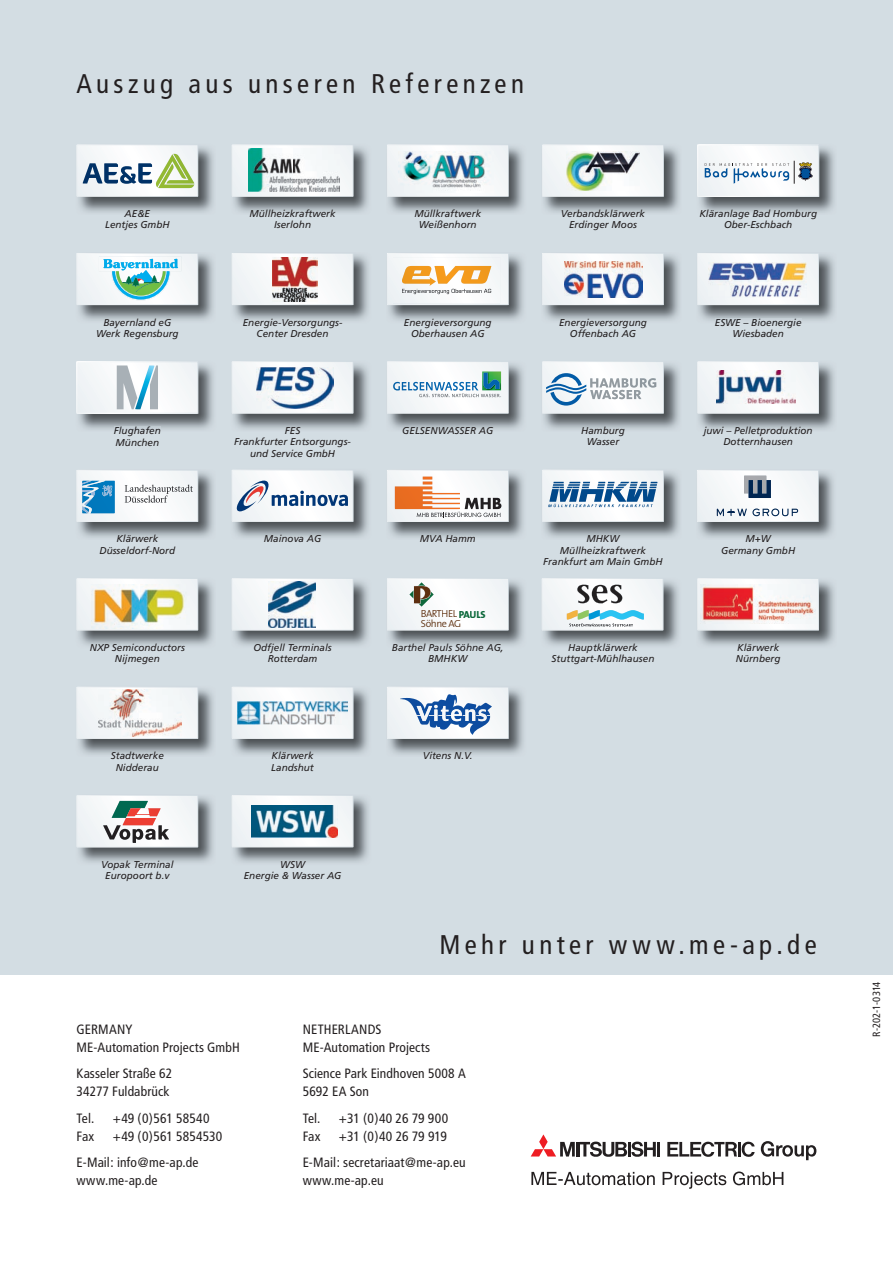
<style>
.page{position:relative;width:893px;height:1263px;background:#fff}
.page>*{position:absolute;margin:0;border:0;box-sizing:border-box;transform-origin:0 0}
.t1{font:condensed 27px "Frutiger";letter-spacing:.16em;color:#231f20}
.t2{font:condensed 13.5px/18px "Frutiger";letter-spacing:.01em;color:#231f20}
.t3{font:condensed 10.5px "Frutiger";letter-spacing:.005em;color:#231f20}
.t4{font:300 10.2px/9px "The Sans";letter-spacing:-.04em;color:#5e2f0f}
.t5{font:italic 9.9px/11.2px "Frutiger";color:#231f20;text-align:center}
.t6{font:italic 9.9px "Frutiger";color:#1e1d20}
.s1{color:#5d2f0f}
.s2{color:#5e300f}
.s3{color:#5f3010}
.s4{font-weight:800;color:#0f6a3d}
.s5{font-weight:800;color:#0e693c}
.s6{color:#5c2f0f}
</style>
<div class="page">
<div style="left:0;top:0;width:893px;height:975px;background:#d3dde3"></div>
<img style="left:698px;top:581px;width:137px;height:65px">
<svg style="left:697px;top:578px;width:122px;height:52px;background:#f2f5f6"></svg>
<img style="left:701px;top:585px;width:115px;height:39px">
<img style="left:543px;top:581px;width:136px;height:65px">
<svg style="left:542px;top:578px;width:121px;height:52px;background:#d9e3e5"></svg>
<img style="left:388px;top:472px;width:136px;height:66px">
<svg style="left:387px;top:470px;width:122px;height:52px;background:#e6d5ca"></svg>
<img style="left:388px;top:689px;width:136px;height:66px">
<svg style="left:387px;top:687px;width:122px;height:52px;background:#c4d3e5"></svg>
<img style="left:698px;top:472px;width:136px;height:66px">
<svg style="left:697px;top:470px;width:122px;height:52px;background:#dfe3e8"></svg>
<img style="left:76px;top:253px;width:138px;height:68px">
<svg style="left:77px;top:253px;width:121px;height:52px;background:#c9e6e6"></svg>
<img style="left:76px;top:144px;width:138px;height:69px">
<svg style="left:77px;top:145px;width:121px;height:52px;background:#cfdad5"></svg>
<img style="left:233px;top:255px;width:136px;height:66px">
<svg style="left:232px;top:253px;width:121px;height:52px;background:#f2f4f5"></svg>
<img style="left:273px;top:258px;width:45px;height:44px">
<img style="left:543px;top:255px;width:137px;height:66px">
<svg style="left:542px;top:253px;width:122px;height:52px;background:#f2f5f7"></svg>
<img style="left:564px;top:261px;width:79px;height:37px">
<img style="left:388px;top:255px;width:136px;height:66px">
<svg style="left:387px;top:253px;width:122px;height:52px;background:#f0e3cf"></svg>
<img style="left:76px;top:470px;width:138px;height:68px">
<svg style="left:77px;top:470px;width:121px;height:52px;background:#cedfea"></svg>
<img style="left:543px;top:364px;width:137px;height:66px">
<svg style="left:542px;top:361px;width:122px;height:52px;background:#dbe4ea"></svg>
<img style="left:387px;top:364px;width:137px;height:66px">
<svg style="left:387px;top:361px;width:122px;height:52px;background:#e4ecf0"></svg>
<img style="left:483px;top:373px;width:17px;height:16px">
<img style="left:232px;top:364px;width:137px;height:66px">
<svg style="left:232px;top:361px;width:121px;height:52px;background:#f1f4f6"></svg>
<img style="left:257px;top:367px;width:76px;height:42px">
<img style="left:233px;top:689px;width:136px;height:66px">
<svg style="left:232px;top:687px;width:121px;height:52px;background:#f2f5f7"></svg>
<img style="left:238px;top:701px;width:110px;height:23px">
<img style="left:233px;top:472px;width:136px;height:66px">
<svg style="left:232px;top:470px;width:121px;height:52px;background:#dae0e8"></svg>
<img style="left:543px;top:472px;width:137px;height:66px">
<svg style="left:542px;top:470px;width:122px;height:52px;background:#c0d1e0"></svg>
<img style="left:232px;top:144px;width:137px;height:69px">
<svg style="left:232px;top:145px;width:121px;height:52px;background:#eef2f4"></svg>
<img style="left:248px;top:149px;width:91px;height:43px">
<img style="left:76px;top:579px;width:138px;height:67px">
<svg style="left:77px;top:578px;width:121px;height:52px;background:#f0f3f5"></svg>
<img style="left:92px;top:584px;width:97px;height:44px">
<img style="left:233px;top:581px;width:136px;height:65px">
<svg style="left:232px;top:578px;width:121px;height:52px;background:#f2f5f7"></svg>
<img style="left:268px;top:582px;width:47px;height:46px">
<img style="left:388px;top:581px;width:136px;height:65px">
<svg style="left:387px;top:578px;width:122px;height:52px;background:#eef0ef"></svg>
<img style="left:76px;top:687px;width:138px;height:68px">
<svg style="left:77px;top:687px;width:121px;height:52px;background:#f0f3f4"></svg>
<img style="left:99px;top:690px;width:82px;height:46px">
<img style="left:76px;top:796px;width:138px;height:67px">
<svg style="left:77px;top:795px;width:121px;height:52px;background:#d7d4d3"></svg>
<img style="left:697px;top:144px;width:138px;height:69px">
<div style="left:697px;top:145px;width:122px;height:52px;border:1px solid #fff"></div>
<svg style="left:698px;top:145px;width:121px;height:51px;background:#e3e9ee"></svg>
<img style="left:387px;top:144px;width:137px;height:69px">
<svg style="left:387px;top:145px;width:122px;height:52px;background:#f0f3f5"></svg>
<img style="left:398px;top:151px;width:96px;height:42px">
<img style="left:543px;top:144px;width:137px;height:69px">
<svg style="left:542px;top:145px;width:122px;height:52px;background:#f1f4f6"></svg>
<img style="left:566px;top:151px;width:73px;height:39px">
<img style="left:233px;top:797px;width:136px;height:66px">
<svg style="left:232px;top:795px;width:121px;height:52px;background:#eef2f5"></svg>
<img style="left:252px;top:805px;width:86px;height:32px">
<img style="left:698px;top:364px;width:137px;height:66px">
<svg style="left:697px;top:361px;width:122px;height:52px;background:#f2f5f6"></svg>
<img style="left:717px;top:370px;width:78px;height:33px">
<svg style="left:667px;top:1141px;width:88px;height:16px"></svg>
<hr style="left:657px;top:1142px;width:3px;height:14px;background:#231f20">
<svg style="left:531px;top:1134px;width:125px;height:23px"></svg>
<svg style="left:761px;top:1141px;width:55px;height:19px"></svg>
<svg style="left:531px;top:1171px;width:252px;height:18px"></svg>
<img style="left:698px;top:255px;width:137px;height:66px">
<img style="left:715px;top:319px;width:87px;height:2px">
<svg style="left:697px;top:253px;width:122px;height:52px;background:#f2f5f7"></svg>
<img style="left:708px;top:262px;width:99px;height:36px">
<img style="left:76px;top:361px;width:138px;height:69px">
<img style="left:114px;top:427px;width:47px;height:3px">
<svg style="left:77px;top:362px;width:121px;height:51px;background:#e1eaed"></svg>
<h1 class="t1" style="left:77px;top:73px;width:449px">Auszug aus unseren Referenzen</h1>
<p class="t5" style="left:105px;top:209px;width:66px">AE&amp;E<br>Lentjes GmbH</p>
<p class="t5" style="left:249px;top:209px;width:88px">Müllheizkraftwerk<br>Iserlohn</p>
<p class="t5" style="left:414px;top:209px;width:68px">Müllkraftwerk<br>Weißenhorn</p>
<p class="t5" style="left:561px;top:209px;width:86px">Verbandsklärwerk<br>Erdinger Moos</p>
<p class="t5" style="left:699px;top:209px;width:119px">Kläranlage Bad Homburg<br>Ober-Eschbach</p>
<p class="t5" style="left:96px;top:318px;width:84px">Bayernland eG<br>Werk Regensburg</p>
<p class="t5" style="left:243px;top:318px;width:101px">Energie-Versorgungs-<br>Center Dresden</p>
<p class="t5" style="left:404px;top:318px;width:89px">Energieversorgung<br>Oberhausen AG</p>
<p class="t5" style="left:559px;top:318px;width:89px">Energieversorgung<br>Offenbach AG</p>
<p class="t5" style="left:732px;top:329px;width:53px">Wiesbaden</p>
<p class="t6" style="left:715px;top:318px;width:88px">ESWE – Bioenergie</p>
<p class="t5" style="left:116px;top:437px;width:45px">München</p>
<p class="t5" style="left:234px;top:426px;width:118px">FES<br>Frankfurter Entsorgungs&shy;und Service GmbH</p>
<p class="t5" style="left:402px;top:426px;width:92px">GELSENWASSER AG</p>
<p class="t5" style="left:581px;top:426px;width:45px">Hamburg<br>Wasser</p>
<p class="t5" style="left:704px;top:426px;width:110px">juwi – Pelletproduktion<br>Dotternhausen</p>
<p class="t6" style="left:114px;top:427px;width:48px">Flughafen</p>
<p class="t5" style="left:100px;top:534px;width:77px">Klärwerk<br>Düsseldorf-Nord</p>
<p class="t5" style="left:264px;top:534px;width:59px">Mainova AG</p>
<p class="t5" style="left:420px;top:534px;width:57px">MVA Hamm</p>
<p class="t5" style="left:543px;top:534px;width:121px">MHKW<br>Müllheizkraftwerk<br>Frankfurt am Main GmbH</p>
<p class="t5" style="left:721px;top:534px;width:76px">M+W<br>Germany GmbH</p>
<p class="t4" style="left:421px;top:612px;width:66px"><span class="s1">BA</span>RT<span class="s2">HE</span><span class="s3">L</span> <span class="s4">PAUL</span><span class="s5">S<br></span><span class="s6">Söh</span>ne <span class="s2">AG</span></p>
<p class="t5" style="left:90px;top:643px;width:97px">NXP Semiconductors<br>Nijmegen</p>
<p class="t5" style="left:253px;top:642px;width:80px">Odfjell Terminals<br>Rotterdam</p>
<p class="t5" style="left:552px;top:642px;width:104px">Hauptklärwerk<br>Stuttgart-Mühlhausen</p>
<p class="t5" style="left:392px;top:642px;width:113px">Barthel Pauls Söhne AG,<br>BMHKW</p>
<p class="t5" style="left:736px;top:642px;width:46px;text-align:left">Klärwerk<br>Nürnberg</p>
<p class="t5" style="left:111px;top:751px;width:55px">Stadtwerke<br>Nidderau</p>
<p class="t5" style="left:271px;top:751px;width:44px;text-align:left">Klärwerk<br>Landshut</p>
<p class="t5" style="left:423px;top:751px;width:51px">Vitens N.V.</p>
<p class="t5" style="left:101px;top:859px;width:74px">Vopak Terminal<br>Europoort b.v</p>
<p class="t5" style="left:244px;top:859px;width:99px">WSW<br>Energie &amp; Wasser AG</p>
<h1 class="t1" style="left:439px;top:934px;width:379px">Mehr unter www.me-ap.de</h1>
<h2 class="t2" style="left:77px;top:1021px;width:165px">GERMANY<br>ME-Automation Projects GmbH</h2>
<h2 class="t2" style="left:77px;top:1065px;width:97px">Kasseler Straße 62<br>34277 Fuldabrück</h2>
<h2 class="t2" style="left:77px;top:1110px;width:19px">Tel.</h2>
<h2 class="t2" style="left:113px;top:1110px;width:98px">+49 (0)561 58540</h2>
<h2 class="t2" style="left:77px;top:1128px;width:19px">Fax</h2>
<h2 class="t2" style="left:77px;top:1124px;width:147px;line-height:26.5px;text-indent:36px">+49 (0)561 5854530<br>E-Mail: info@me-ap.de</h2>
<h2 class="t2" style="left:77px;top:1172px;width:83px">www.me-ap.de</h2>
<h2 class="t2" style="left:303px;top:1021px;width:129px">NETHERLANDS<br>ME-Automation Projects</h2>
<h2 class="t2" style="left:303px;top:1065px;width:165px">Science Park Eindhoven 5008 A<br>5692 EA Son</h2>
<h2 class="t2" style="left:303px;top:1110px;width:19px">Tel.</h2>
<h2 class="t2" style="left:339px;top:1110px;width:111px">+31 (0)40 26 79 900</h2>
<h2 class="t2" style="left:303px;top:1128px;width:19px">Fax</h2>
<h2 class="t2" style="left:303px;top:1124px;width:164px;line-height:26.5px;text-indent:36px">+31 (0)40 26 79 919<br>E-Mail: secretariaat@me-ap.eu</h2>
<h2 class="t2" style="left:303px;top:1172px;width:82px">www.me-ap.eu</h2>
<p class="t3" style="left:872px;top:1037px;width:57px;rotate:-90deg">R-202-1-0314</p>
</div>
